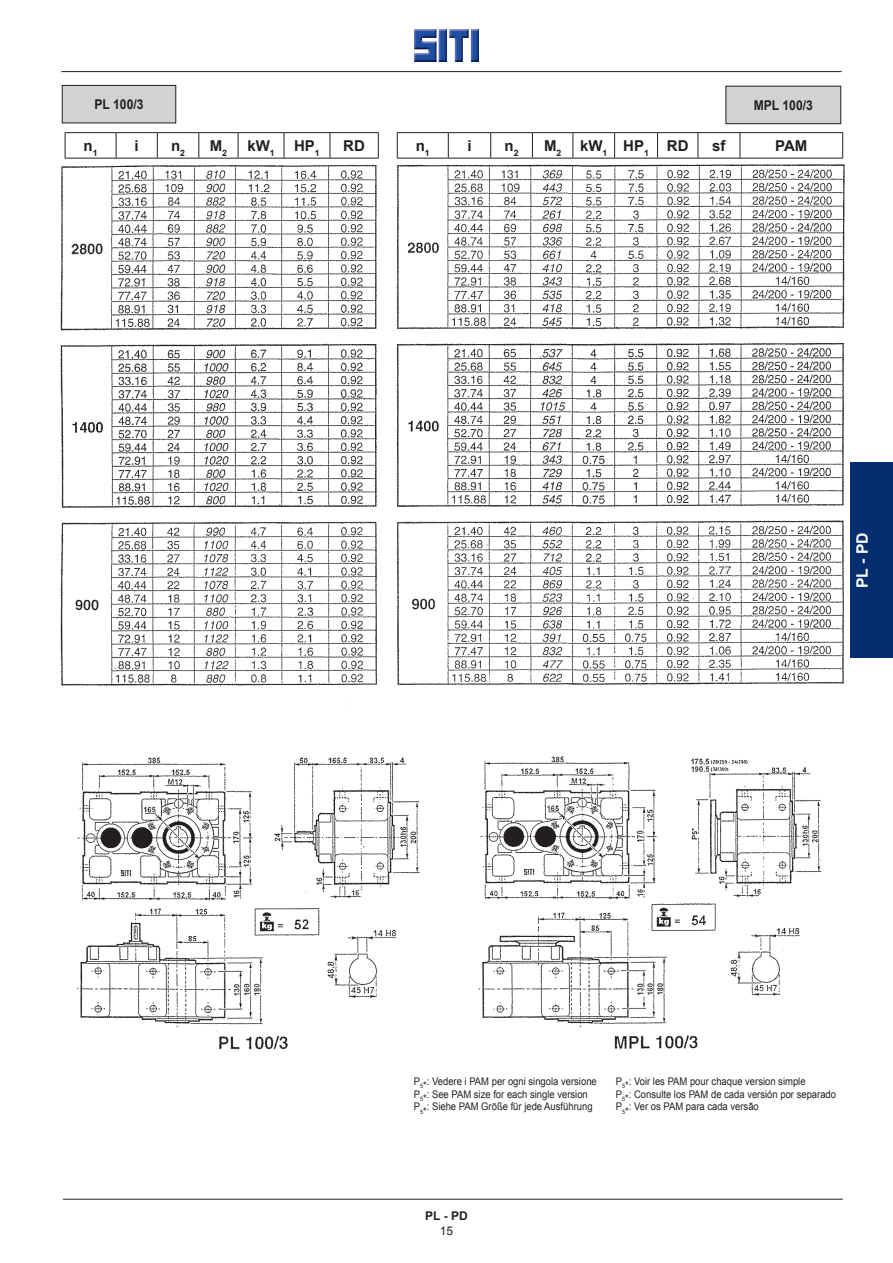
<style>
.page{position:relative;width:893px;height:1263px;background:#fff}
.page>*{position:absolute;margin:0;border:0;box-sizing:border-box;transform-origin:0 0}
.t1{font:700 15.75px "Arial";color:#fff}
.t2{font:700 15px "Arial";color:#231f20}
.t3{font:700 13.5px "Arial";color:#231f20;scale:.9 1}
.t4{font:700 12px "Arial";color:#231f20}
.t5{font:12px "Arial";color:#231f20}
.t6{font:10.5px/12.6px "Arial";color:#231f20;scale:.9 1}
</style>
<div class="page">
<hr style="left:63px;top:1199px;width:780px;height:1px;background:#231f20">
<hr style="left:61px;top:71px;width:781px;height:1px;background:#231f20">
<img style="left:414px;top:30px;width:64px;height:31px">
<div style="left:850px;top:463px;width:43px;height:195px;background:#052d6f"></div>
<img style="left:60px;top:158px;width:785px;height:892px">
<div style="left:62px;top:85px;width:114px;height:38px;background:#d1d2d4"></div>
<div style="left:62px;top:85px;width:114px;height:38px;border:1px solid #231f20"></div>
<div style="left:726px;top:86px;width:115px;height:38px;background:#d1d2d4"></div>
<div style="left:725px;top:86px;width:116px;height:38px;border:1px solid #231f20"></div>
<hr style="left:65px;top:132px;width:51px;height:1px;background:#231f20">
<svg style="left:65px;top:133px;width:1px;height:25px"></svg>
<hr style="left:116px;top:132px;width:41px;height:1px;background:#231f20">
<svg style="left:116px;top:133px;width:1px;height:25px"></svg>
<hr style="left:157px;top:132px;width:42px;height:1px;background:#231f20">
<svg style="left:157px;top:133px;width:1px;height:25px"></svg>
<hr style="left:199px;top:132px;width:39px;height:1px;background:#231f20">
<svg style="left:198px;top:133px;width:1px;height:25px"></svg>
<hr style="left:238px;top:132px;width:46px;height:1px;background:#231f20">
<svg style="left:238px;top:133px;width:1px;height:25px"></svg>
<hr style="left:284px;top:132px;width:46px;height:1px;background:#231f20">
<svg style="left:284px;top:133px;width:1px;height:25px"></svg>
<hr style="left:330px;top:132px;width:49px;height:1px;background:#231f20">
<svg style="left:330px;top:133px;width:1px;height:25px"></svg>
<svg style="left:378px;top:133px;width:1px;height:25px"></svg>
<hr style="left:65px;top:158px;width:51px;height:1px;background:#231f20">
<hr style="left:116px;top:158px;width:41px;height:1px;background:#231f20">
<hr style="left:157px;top:158px;width:42px;height:1px;background:#231f20">
<hr style="left:199px;top:158px;width:39px;height:1px;background:#231f20">
<hr style="left:238px;top:158px;width:46px;height:1px;background:#231f20">
<hr style="left:284px;top:158px;width:46px;height:1px;background:#231f20">
<hr style="left:330px;top:158px;width:49px;height:1px;background:#231f20">
<hr style="left:397px;top:132px;width:51px;height:1px;background:#231f20">
<svg style="left:397px;top:133px;width:1px;height:25px"></svg>
<hr style="left:448px;top:132px;width:43px;height:1px;background:#231f20">
<svg style="left:448px;top:133px;width:1px;height:25px"></svg>
<hr style="left:491px;top:132px;width:41px;height:1px;background:#231f20">
<svg style="left:490px;top:133px;width:1px;height:25px"></svg>
<hr style="left:532px;top:132px;width:41px;height:1px;background:#231f20">
<svg style="left:532px;top:133px;width:1px;height:25px"></svg>
<hr style="left:573px;top:132px;width:42px;height:1px;background:#231f20">
<svg style="left:573px;top:133px;width:1px;height:25px"></svg>
<hr style="left:615px;top:132px;width:42px;height:1px;background:#231f20">
<svg style="left:614px;top:133px;width:1px;height:25px"></svg>
<hr style="left:657px;top:132px;width:41px;height:1px;background:#231f20">
<svg style="left:657px;top:133px;width:1px;height:25px"></svg>
<hr style="left:698px;top:132px;width:42px;height:1px;background:#231f20">
<svg style="left:698px;top:133px;width:1px;height:25px"></svg>
<hr style="left:740px;top:132px;width:103px;height:1px;background:#231f20">
<svg style="left:740px;top:133px;width:1px;height:25px"></svg>
<svg style="left:842px;top:133px;width:1px;height:25px"></svg>
<hr style="left:397px;top:158px;width:51px;height:1px;background:#231f20">
<hr style="left:448px;top:158px;width:43px;height:1px;background:#231f20">
<hr style="left:491px;top:158px;width:41px;height:1px;background:#231f20">
<hr style="left:532px;top:158px;width:41px;height:1px;background:#231f20">
<hr style="left:573px;top:158px;width:42px;height:1px;background:#231f20">
<hr style="left:615px;top:158px;width:42px;height:1px;background:#231f20">
<hr style="left:657px;top:158px;width:41px;height:1px;background:#231f20">
<hr style="left:698px;top:158px;width:42px;height:1px;background:#231f20">
<hr style="left:740px;top:158px;width:103px;height:1px;background:#231f20">
<p class="t3" style="left:94px;top:95px;width:56px">PL 100/3</p>
<p class="t3" style="left:754px;top:96px;width:67px">MPL 100/3</p>
<h2 class="t2" style="left:84px;top:136px;width:16px">n<sub>1</sub></h2>
<h2 class="t2" style="left:135px;top:136px;width:6px">i</h2>
<h2 class="t2" style="left:171px;top:136px;width:16px">n<sub>2</sub></h2>
<h2 class="t2" style="left:210px;top:136px;width:19px">M<sub>2</sub></h2>
<h2 class="t2" style="left:247px;top:136px;width:29px">kW<sub>1</sub></h2>
<h2 class="t2" style="left:294px;top:136px;width:27px">HP<sub>1</sub></h2>
<h2 class="t2" style="left:343px;top:136px;width:23px">RD</h2>
<h2 class="t2" style="left:416px;top:136px;width:16px">n<sub>1</sub></h2>
<h2 class="t2" style="left:467px;top:136px;width:6px">i</h2>
<h2 class="t2" style="left:505px;top:136px;width:16px">n<sub>2</sub></h2>
<h2 class="t2" style="left:544px;top:136px;width:146px">M<sub>2</sub> kW<sub>1</sub> HP<sub>1</sub> RD</h2>
<h2 class="t2" style="left:712px;top:136px;width:15px">sf</h2>
<h2 class="t2" style="left:775px;top:136px;width:34px">PAM</h2>
<h1 class="t1" style="left:852px;top:588px;width:57px;rotate:-90deg">PL - PD</h1>
<p class="t6" style="left:414px;top:1075px;width:205px">P<sub>5</sub>*: Vedere i PAM per ogni singola versione<br>P<sub>5</sub>*: See PAM size for each single version<br>P<sub>5</sub>*: Siehe PAM Größe für jede Ausführung</p>
<p class="t6" style="left:616px;top:1075px;width:246px">P<sub>5</sub>*: Voir les PAM pour chaque version simple<br>P<sub>5</sub>*: consulte los PAM de cada versión por separado<br>P<sub>5</sub>*: Ver os PAM para cada versão</p>
<p class="t4" style="left:425px;top:1208px;width:44px">PL - PD</p>
<p class="t5" style="left:440px;top:1223px;width:15px">15</p>
</div>
